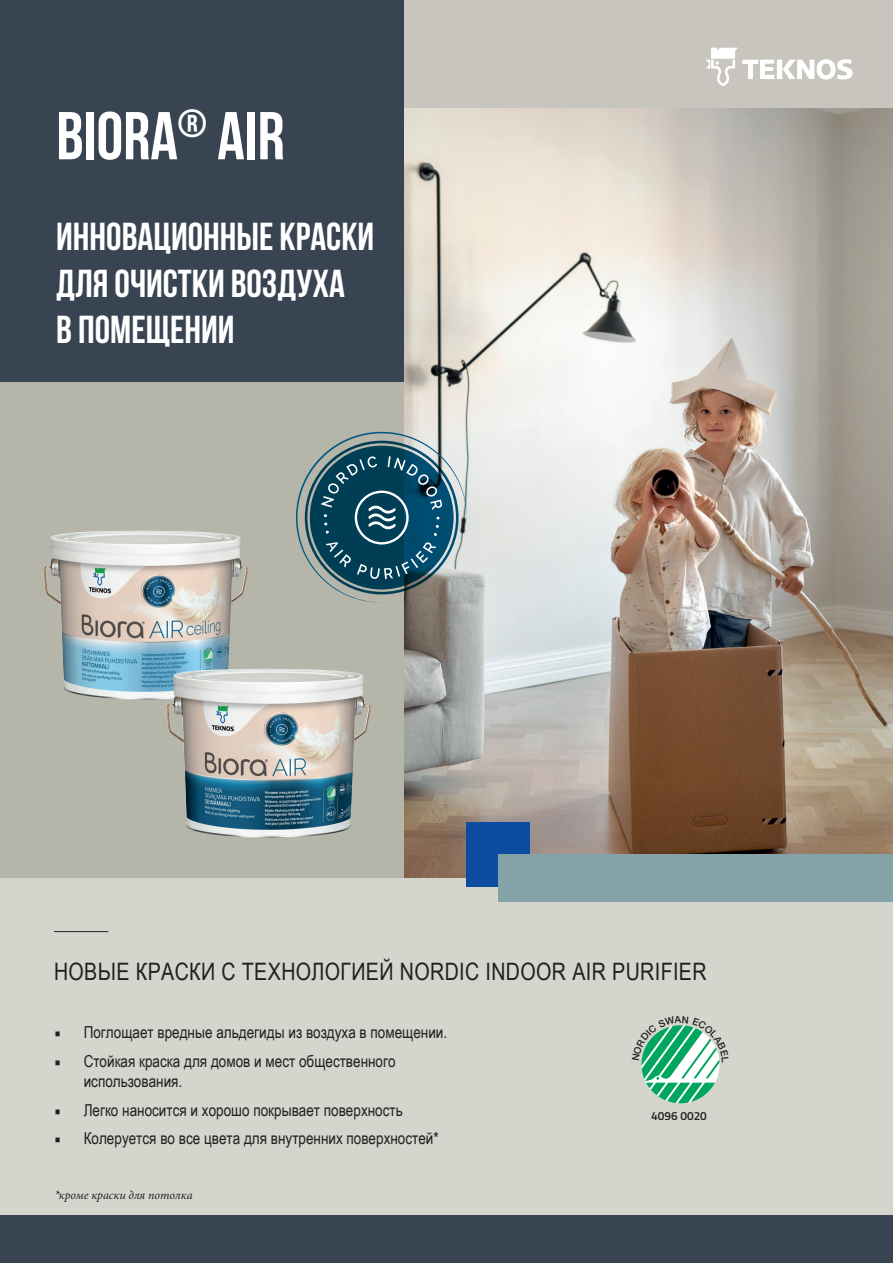
<style>
.page{position:relative;width:893px;height:1263px;background:#fff}
.page>*{position:absolute;margin:0;border:0;box-sizing:border-box;transform-origin:0 0}
.t1{font:700 67.5px "Bebas Neue";color:#fff}
.t2{font:700 39px/46.8px "Bebas Neue";color:#fff}
.t3{font:24px "Arial Narrow";letter-spacing:.015em;color:#231f20}
.t4{font:16.5px/19.8px "Arial Narrow";color:#231f20}
.t5{font:italic 12px "Minion Pro";color:#231f20}
.t6{font:600 11.85px "Titillium";color:#231f20}
.t7{font:500 9.15px/10.9px "Helvetica Neue LT Std";color:#231f20;text-align:center}
.s1{font-family:"Titillium"}
</style>
<div class="page">
<div style="left:404px;top:0;width:489px;height:110px;background:#c8c5be"></div>
<img style="left:404px;top:109px;width:489px;height:769px">
<div style="left:0;top:371px;width:404px;height:507px;background:#b5b5a9"></div>
<div style="left:0;top:878px;width:893px;height:339px;background:#d4d6ce"></div>
<div style="left:467px;top:822px;width:63px;height:65px;background:#0d4da1"></div>
<svg style="left:296px;top:430px;width:171px;height:173px"></svg>
<div style="left:498px;top:854px;width:395px;height:47px;background:#84a2a7"></div>
<img style="left:44px;top:531px;width:204px;height:169px">
<img style="left:166px;top:669px;width:205px;height:169px">
<div style="left:0;top:1216px;width:893px;height:47px;background:#384452"></div>
<div style="left:0;top:0;width:404px;height:382px;background:#384452"></div>
<hr style="left:54px;top:931px;width:54px;height:1px;background:#231f20">
<svg style="left:706px;top:48px;width:147px;height:38px"></svg>
<svg style="left:641px;top:1025px;width:79px;height:78px"></svg>
<h1 class="t1" style="left:56px;top:99px;width:230px">BIORA<sup>®</sup> AIR</h1>
<h2 class="t2" style="left:56px;top:212px;width:319px">Инновационные краски для очистки воздуха<br>в помещении</h2>
<h3 class="t3" style="left:54px;top:954px;width:654px">НОВЫЕ КРАСКИ С ТЕХНОЛОГИЕЙ NORDIC INDOOR AIR PURIFIER</h3>
<p class="t4" style="left:54px;top:1022px;width:395px"><span class="s1">•</span> Поглощает вредные альдегиды из воздуха в помещении.</p>
<p class="t4" style="left:84px;top:1050px;width:313px;text-indent:-30px"><span class="s1">•</span> Стойкая краска для домов и мест общественного использования.</p>
<p class="t4" style="left:54px;top:1099px;width:350px"><span class="s1">•</span> Легко наносится и хорошо покрывает поверхность</p>
<p class="t4" style="left:54px;top:1128px;width:386px"><span class="s1">•</span> Колеруется во все цвета для внутренних поверхностей*</p>
<p class="t5" style="left:54px;top:1187px;width:140px"><span class="s1">*</span>кроме краски для потолка</p>
<p class="t7" style="left:650px;top:1107px;width:62px">Printed matter<br>1234 5678</p>
<p class="t6" style="left:651px;top:1106px;width:57px">4096 0020</p>
</div>
